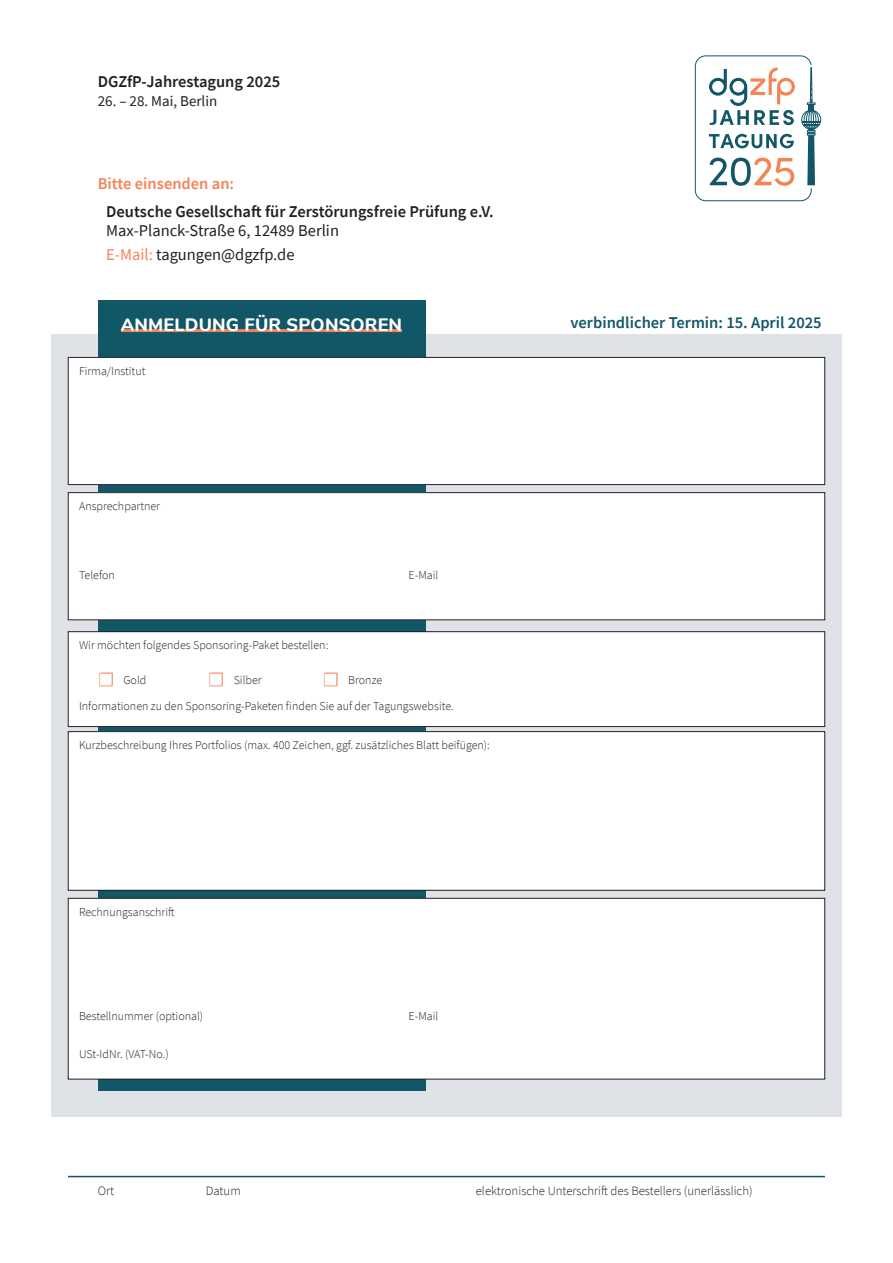
<style>
.page{position:relative;width:893px;height:1263px;background:#fff}
.page>*{position:absolute;margin:0;border:0;box-sizing:border-box;transform-origin:0 0}
.t1{font:800 18px "Nunito";letter-spacing:.01em;color:#fff}
.t2{font:600 16.5px "Source Sans Pro";color:#231f20}
.t3{font:16.5px/23.7px "Source Sans Pro";color:#231f20}
.t4{font:600 16.5px "Source Sans Pro";color:#125768}
.t5{font:600 16.5px "Source Sans Pro";color:#f58355}
.t6{font:15px "Source Sans Pro";color:#231f20}
.t7{font:300 12.75px "Source Sans Pro";color:#231f20}
.t8{font:300 12px/25.8px "Source Sans Pro";color:#231f20}
.s1{color:#f58355}
.s2{font-size:16.5px;color:#f58355}
</style>
<div class="page">
<div style="left:51px;top:334px;width:791px;height:782px;background:#dfe3e7"></div>
<div style="left:98px;top:300px;width:327px;height:791px;background:#125768"></div>
<hr style="left:121px;top:329px;width:281px;height:3px;background:#f58355">
<div style="left:68px;top:898px;width:757px;height:181px;background:#fff"></div>
<div style="left:68px;top:898px;width:757px;height:181px;border:1px solid #231f20"></div>
<hr style="left:68px;top:1176px;width:757px;height:1px;background:#125768">
<div style="left:68px;top:493px;width:757px;height:127px;background:#fff"></div>
<div style="left:68px;top:492px;width:757px;height:128px;border:1px solid #231f20"></div>
<div style="left:68px;top:357px;width:757px;height:128px;background:#fff"></div>
<div style="left:68px;top:357px;width:757px;height:128px;border:1px solid #231f20"></div>
<div style="left:68px;top:632px;width:757px;height:94px;background:#fff"></div>
<div style="left:68px;top:631px;width:757px;height:96px;border:1px solid #231f20"></div>
<div style="left:68px;top:732px;width:757px;height:158px;background:#fff"></div>
<div style="left:68px;top:731px;width:757px;height:159px;border:1px solid #231f20"></div>
<svg style="left:694px;top:55px;width:127px;height:147px"></svg>
<h2 class="t2" style="left:98px;top:70px;width:184px">DGZfP-Jahrestagung 2025</h2>
<p class="t6" style="left:98px;top:92px;width:121px">26. – 28. Mai, Berlin</p>
<h2 class="t5" style="left:98px;top:172px;width:138px">Bitte einsenden an:</h2>
<h2 class="t2" style="left:106px;top:200px;width:389px">Deutsche Gesellschaft für Zerstörungsfreie Prüfung e.V.</h2>
<h2 class="t3" style="left:106px;top:219px;width:234px">Max-Planck-Straße 6, 12489 Berlin<br><span class="s1">E-Mail:</span> tagungen@dgzfp.de</h2>
<h1 class="t1" style="left:121px;top:311px;width:283px">ANMELDUNG FÜR SPONSOREN</h1>
<p class="t8" style="left:79px;top:358px;width:68px">Firma/Institut</p>
<p class="t8" style="left:79px;top:493px;width:83px">Ansprechpartner</p>
<p class="t8" style="left:79px;top:562px;width:37px">Telefon</p>
<p class="t8" style="left:409px;top:562px;width:31px">E-Mail</p>
<p class="t8" style="left:79px;top:632px;width:251px">Wir möchten folgendes Sponsoring-Paket bestellen:</p>
<p class="t8" style="left:99px;top:667px;width:49px"><span class="s2">❒</span> Gold</p>
<p class="t8" style="left:209px;top:667px;width:54px"><span class="s2">❒</span> Silber</p>
<p class="t8" style="left:79px;top:667px;width:376px;text-indent:244px"><span class="s2">❒</span> Bronze<br>Informationen zu den Sponsoring-Paketen finden Sie auf der Tagungswebsite.</p>
<p class="t8" style="left:79px;top:732px;width:412px">Kurzbeschreibung Ihres Portfolios (max. 400 Zeichen, ggf. zusätzliches Blatt beifügen):</p>
<p class="t8" style="left:79px;top:899px;width:97px">Rechnungsanschrift</p>
<p class="t8" style="left:79px;top:1003px;width:126px">Bestellnummer (optional)</p>
<p class="t8" style="left:409px;top:1003px;width:31px">E-Mail</p>
<p class="t8" style="left:79px;top:1041px;width:91px">USt-IdNr. (VAT-No.)</p>
<h2 class="t4" style="left:570px;top:312px;width:253px">verbindlicher Termin: 15. April 2025</h2>
<p class="t7" style="left:98px;top:1183px;width:18px">Ort</p>
<p class="t7" style="left:206px;top:1183px;width:36px">Datum</p>
<p class="t7" style="left:476px;top:1183px;width:278px">elektronische Unterschrift des Bestellers (unerlässlich)</p>
</div>
